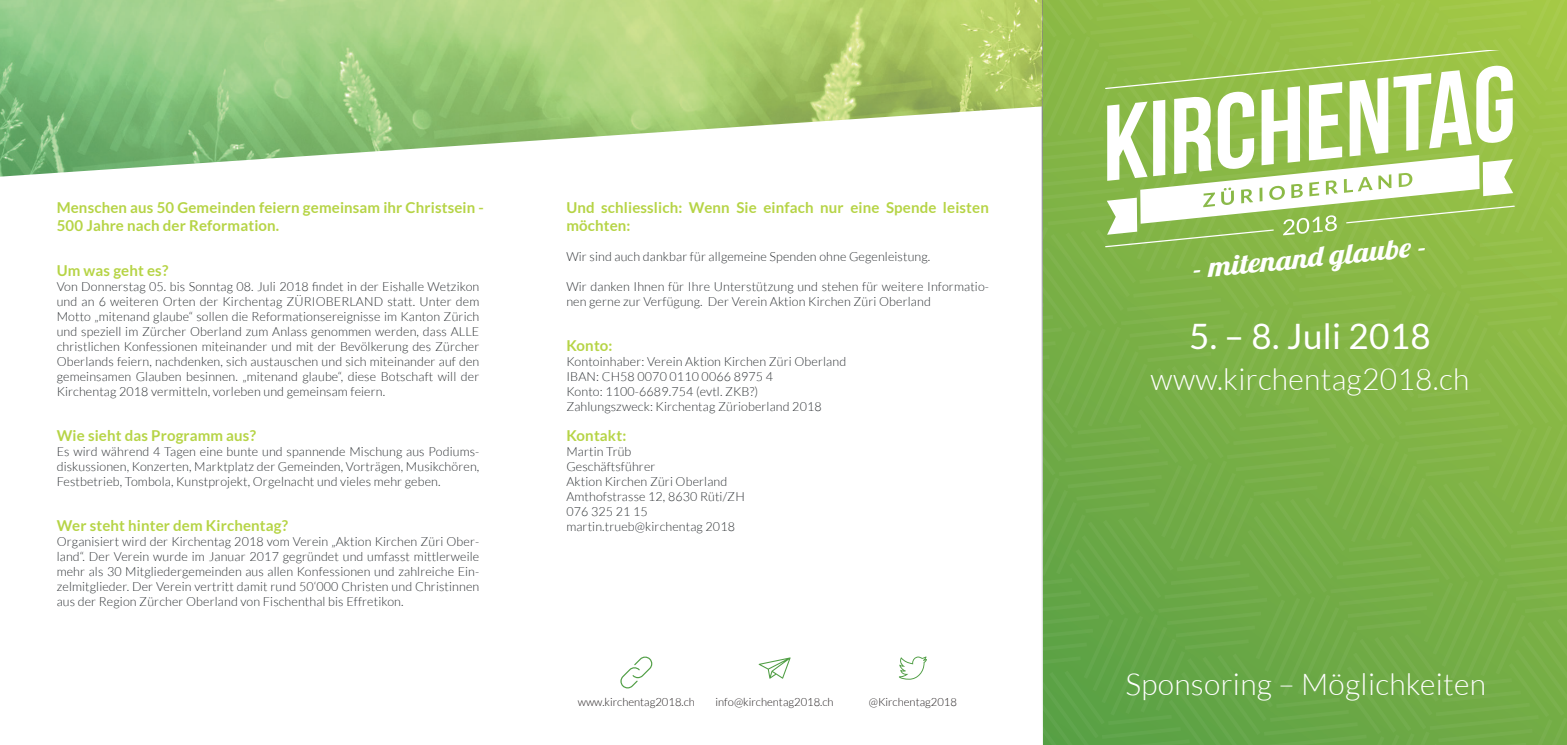
<style>
.page{position:relative;width:1567px;height:745px;background:#fff}
.page>*{position:absolute;margin:0;border:0;box-sizing:border-box;transform-origin:0 0}
.t1{font:35px "Lato";letter-spacing:.01em;color:#fff}
.t2{font:300 30px "Lato";letter-spacing:.01em;color:#fff}
.t3{font:27.38px "Lobster 1.4";color:#fff;scale:1.14 1}
.t4{font:700 15px/18px "Lato";letter-spacing:.01em;color:#b6d446}
.t5{font:300 12.5px/15px "Lato";letter-spacing:.01em;color:#2d3134;text-align:justify}
.t6{font:300 11.25px "Lato";color:#231f20}
</style>
<div class="page">
<svg style="left:1042px;top:0;width:525px;height:744px;background:#89b955"></svg>
<img style="left:0;top:0;width:1042px;height:176px">
<svg style="left:620px;top:656px;width:32px;height:32px"></svg>
<svg style="left:758px;top:657px;width:32px;height:21px"></svg>
<svg style="left:899px;top:656px;width:27px;height:23px"></svg>
<p class="t4" style="left:57px;top:198px;width:428px">Menschen aus 50 Gemeinden feiern gemeinsam ihr Christsein -<br>500 Jahre nach der Reformation.</p>
<p class="t4" style="left:566px;top:198px;width:424px">Und schliesslich: Wenn Sie einfach nur eine Spende leisten möchten:</p>
<p class="t5" style="left:566px;top:249px;width:365px">Wir sind auch dankbar für allgemeine Spenden ohne Gegenleistung.</p>
<p class="t5" style="left:566px;top:279px;width:424px">Wir danken Ihnen für Ihre Unterstützung und stehen für weitere Informatio&shy;nen gerne zur Verfügung. Der Verein Aktion Kirchen Züri Oberland</p>
<p class="t4" style="left:566px;top:336px;width:48px">Konto:</p>
<p class="t5" style="left:566px;top:354px;width:281px;text-align:left">Kontoinhaber: Verein Aktion Kirchen Züri Oberland IBAN: CH58 0070 0110 0066 8975 4<br>Konto: 1100-6689.754 (evtl. ZKB?)<br>Zahlungszweck: Kirchentag Zürioberland 2018</p>
<p class="t4" style="left:566px;top:426px;width:61px">Kontakt:</p>
<p class="t5" style="left:566px;top:444px;width:180px;text-align:left">Martin Trüb<br>Geschäftsführer<br>Aktion Kirchen Züri Oberland<br>Amthofstrasse 12, 8630 Rüti/ZH<br>076 325 21 15 martin.trueb@kirchentag 2018</p>
<p class="t4" style="left:57px;top:261px;width:113px">Um was geht es?</p>
<p class="t5" style="left:57px;top:279px;width:424px">Von Donnerstag 05. bis Sonntag 08. Juli 2018 findet in der Eishalle Wetzikon und an 6 weiteren Orten der Kirchentag ZÜRIOBERLAND statt. Unter dem Motto „mitenand glaube“ sollen die Reformationsereignisse im Kanton Zürich und speziell im Zürcher Oberland zum Anlass genommen werden, dass ALLE christlichen Konfessionen miteinander und mit der Bevölkerung des Zürcher Oberlands feiern, nachdenken, sich austauschen und sich miteinander auf den gemeinsamen Glauben besinnen. „mitenand glaube“, diese Botschaft will der Kirchentag 2018 vermitteln, vorleben und gemeinsam feiern.</p>
<p class="t4" style="left:57px;top:426px;width:201px">Wie sieht das Programm aus?</p>
<p class="t5" style="left:57px;top:444px;width:424px">Es wird während 4 Tagen eine bunte und spannende Mischung aus Podiums&shy;diskussionen, Konzerten, Marktplatz der Gemeinden, Vorträgen, Musikchören, Festbetrieb, Tombola, Kunstprojekt, Orgelnacht und vieles mehr geben.</p>
<p class="t4" style="left:57px;top:516px;width:233px">Wer steht hinter dem Kirchentag?</p>
<p class="t5" style="left:57px;top:534px;width:424px">Organisiert wird der Kirchentag 2018 vom Verein „Aktion Kirchen Züri Ober&shy;land“. Der Verein wurde im Januar 2017 gegründet und umfasst mittlerweile mehr als 30 Mitgliedergemeinden aus allen Konfessionen und zahlreiche Ein&shy;zelmitglieder. Der Verein vertritt damit rund 50‘000 Christen und Christinnen aus der Region Zürcher Oberland von Fischenthal bis Effretikon.</p>
<p class="t6" style="left:577px;top:695px;width:119px">www.kirchentag2018.ch</p>
<p class="t6" style="left:715px;top:695px;width:120px">info@kirchentag2018.ch</p>
<p class="t6" style="left:868px;top:695px;width:90px">@Kirchentag2018</p>
<h3 class="t3" style="left:1190px;top:252px;width:207px;rotate:-6deg">- mitenand glaube -</h3>
<h1 class="t1" style="left:1188px;top:316px;width:243px">5. – 8. Juli 2018</h1>
<h2 class="t2" style="left:1150px;top:363px;width:320px">www.kirchentag2018.ch</h2>
<h2 class="t2" style="left:1125px;top:667px;width:362px">Sponsoring – Möglichkeiten</h2>
</div>
